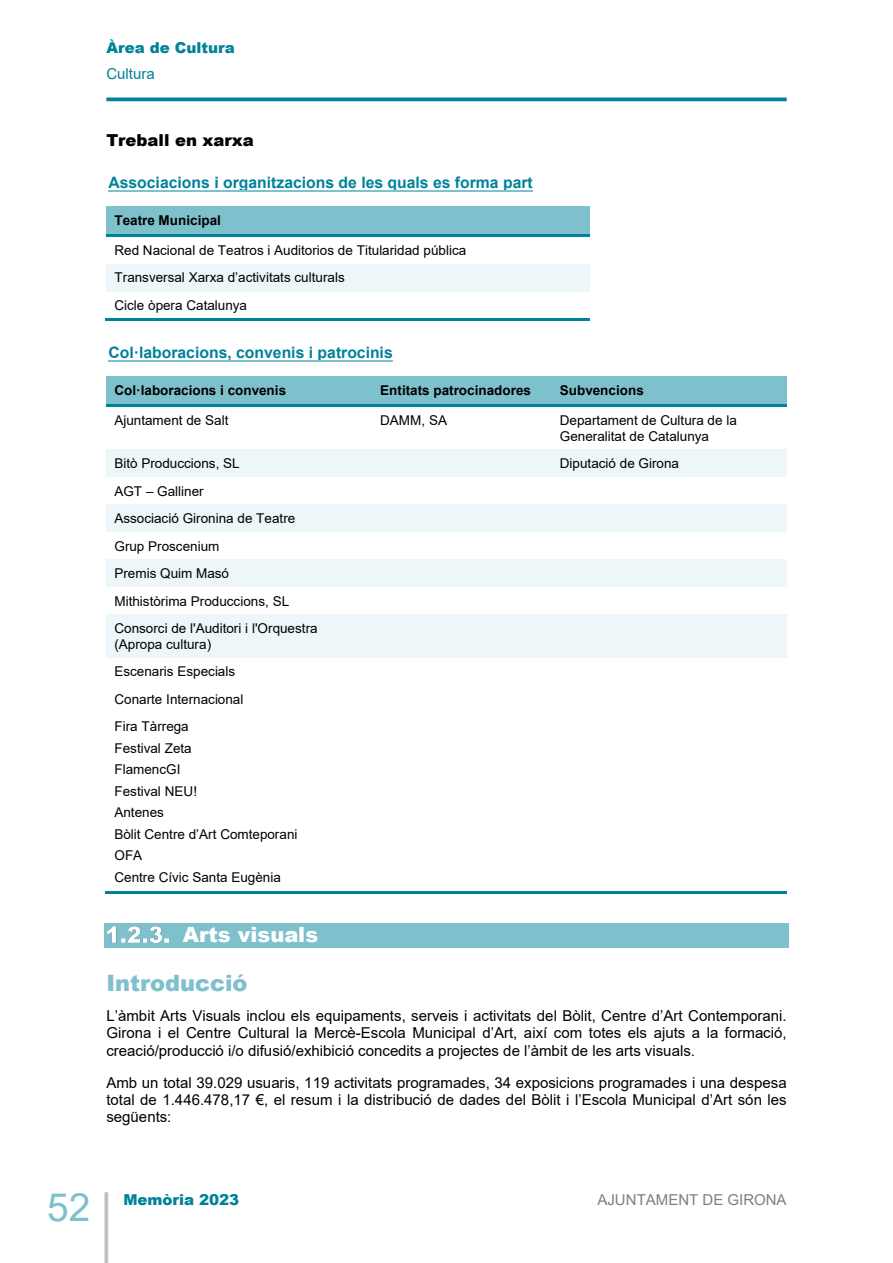
<style>
.page{position:relative;width:893px;height:1263px;background:#fff}
.page>*{position:absolute;margin:0;border:0;box-sizing:border-box;transform-origin:0 0}
.t1{font:39px "Arial";color:#7fc0cd}
.t2{font:900 22.5px "Arial";color:#7fc0cd}
.t3{font:900 21px "Arial";color:#fff}
.t4{font:900 16.5px "Arial";color:#000}
.t5{font:700 15.75px "Arial";color:#00829b}
.t6{font:15px/17.2px "Arial";color:#000;text-align:justify}
.t7{font:900 15px "Arial";color:#00829b}
.t8{font:15px "Arial";color:#808080}
.t9{font:15px "Arial";color:#00829b}
.t10{font:13.5px/15.5px "Arial";color:#000}
.t11{font:700 13.5px "Arial";color:#000}
</style>
<div class="page">
<hr style="left:106px;top:98px;width:681px;height:3px;background:#00829b">
<svg style="left:104px;top:1192px;width:4px;height:71px"></svg>
<hr style="left:108px;top:190px;width:425px;height:1px;background:#7fc0cd">
<div style="left:106px;top:206px;width:484px;height:28px;background:#7fc0cd"></div>
<hr style="left:106px;top:234px;width:484px;height:2px;background:#00829b">
<div style="left:106px;top:264px;width:484px;height:27px;background:#edf6f8"></div>
<hr style="left:105px;top:319px;width:485px;height:2px;background:#00829b">
<hr style="left:108px;top:360px;width:285px;height:2px;background:#7fc0cd">
<div style="left:106px;top:377px;width:266px;height:27px;background:#7fc0cd"></div>
<div style="left:372px;top:377px;width:180px;height:27px;background:#7fc0cd"></div>
<div style="left:552px;top:377px;width:235px;height:27px;background:#7fc0cd"></div>
<hr style="left:106px;top:404px;width:266px;height:2px;background:#00829b">
<hr style="left:374px;top:404px;width:178px;height:2px;background:#00829b">
<hr style="left:554px;top:404px;width:233px;height:2px;background:#00829b">
<div style="left:106px;top:449px;width:266px;height:28px;background:#edf6f8"></div>
<div style="left:372px;top:449px;width:180px;height:28px;background:#edf6f8"></div>
<div style="left:552px;top:449px;width:235px;height:28px;background:#edf6f8"></div>
<div style="left:106px;top:505px;width:266px;height:27px;background:#edf6f8"></div>
<div style="left:372px;top:505px;width:180px;height:27px;background:#edf6f8"></div>
<div style="left:552px;top:505px;width:235px;height:27px;background:#edf6f8"></div>
<div style="left:106px;top:560px;width:266px;height:27px;background:#edf6f8"></div>
<div style="left:372px;top:560px;width:180px;height:27px;background:#edf6f8"></div>
<div style="left:552px;top:560px;width:235px;height:27px;background:#edf6f8"></div>
<div style="left:106px;top:615px;width:266px;height:43px;background:#edf6f8"></div>
<div style="left:372px;top:615px;width:180px;height:43px;background:#edf6f8"></div>
<div style="left:552px;top:615px;width:235px;height:43px;background:#edf6f8"></div>
<hr style="left:105px;top:891px;width:267px;height:2px;background:#00829b">
<hr style="left:373px;top:891px;width:179px;height:2px;background:#00829b">
<hr style="left:553px;top:891px;width:234px;height:2px;background:#00829b">
<div style="left:104px;top:923px;width:685px;height:24px;background:#7fc0cd"></div>
<img style="left:108px;top:927px;width:60px;height:16px">
<p class="t7" style="left:106px;top:37px;width:130px">Àrea de Cultura</p>
<p class="t9" style="left:106px;top:63px;width:50px">Cultura</p>
<h5 class="t4" style="left:106px;top:128px;width:149px">Treball en xarxa</h5>
<p class="t5" style="left:108px;top:171px;width:426px">Associacions i organitzacions de les quals es forma part</p>
<p class="t11" style="left:114px;top:211px;width:108px">Teatre Municipal</p>
<p class="t10" style="left:114px;top:242px;width:353px">Red Nacional de Teatros i Auditorios de Titularidad pública</p>
<p class="t10" style="left:114px;top:270px;width:232px">Transversal Xarxa d’activitats culturals</p>
<p class="t10" style="left:114px;top:297px;width:134px">Cicle òpera Catalunya</p>
<p class="t5" style="left:108px;top:342px;width:286px">Col·laboracions, convenis i patrocinis</p>
<p class="t11" style="left:114px;top:381px;width:173px">Col·laboracions i convenis</p>
<p class="t11" style="left:380px;top:381px;width:152px">Entitats patrocinadores</p>
<p class="t11" style="left:560px;top:381px;width:86px">Subvencions</p>
<p class="t10" style="left:114px;top:412px;width:115px">Ajuntament de Salt</p>
<p class="t10" style="left:380px;top:412px;width:68px">DAMM, SA</p>
<p class="t10" style="left:560px;top:412px;width:179px">Departament de Cultura de la<br>Generalitat de Catalunya</p>
<p class="t10" style="left:114px;top:455px;width:127px">Bitò Produccions, SL</p>
<p class="t10" style="left:560px;top:455px;width:121px">Diputació de Girona</p>
<p class="t10" style="left:114px;top:483px;width:91px">AGT – Galliner</p>
<p class="t10" style="left:114px;top:511px;width:182px">Associació Gironina de Teatre</p>
<p class="t10" style="left:114px;top:538px;width:107px">Grup Proscenium</p>
<p class="t10" style="left:114px;top:566px;width:116px">Premis Quim Masó</p>
<p class="t10" style="left:114px;top:593px;width:176px">Mithistòrima Produccions, SL</p>
<p class="t10" style="left:114px;top:621px;width:205px">Consorci de l'Auditori i l'Orquestra (Apropa cultura)</p>
<p class="t10" style="left:114px;top:664px;width:122px">Escenaris Especials</p>
<p class="t10" style="left:114px;top:691px;width:130px">Conarte Internacional</p>
<p class="t10" style="left:115px;top:719px;width:76px">Fira Tàrrega</p>
<p class="t10" style="left:115px;top:740px;width:79px">Festival Zeta</p>
<p class="t10" style="left:115px;top:762px;width:67px">FlamencGI</p>
<p class="t10" style="left:115px;top:783px;width:84px">Festival NEU!</p>
<p class="t10" style="left:115px;top:805px;width:51px">Antenes</p>
<p class="t10" style="left:115px;top:826px;width:184px">Bòlit Centre d’Art Comteporani</p>
<p class="t10" style="left:115px;top:848px;width:29px">OFA</p>
<p class="t10" style="left:115px;top:869px;width:168px">Centre Cívic Santa Eugènia</p>
<h3 class="t3" style="left:183px;top:920px;width:137px">Arts visuals</h3>
<h4 class="t2" style="left:106px;top:967px;width:143px">Introducció</h4>
<p class="t6" style="left:106px;top:1007px;width:682px">L’àmbit Arts Visuals inclou els equipaments, serveis i activitats del Bòlit, Centre d’Art Contemporani.<br>Girona i el Centre Cultural la Mercè-Escola Municipal d’Art, així com totes els ajuts a la formació, creació/producció i/o difusió/exhibició concedits a projectes de l’àmbit de les arts visuals.</p>
<p class="t6" style="left:106px;top:1074px;width:682px">Amb un total 39.029 usuaris, 119 activitats programades, 34 exposicions programades i una despesa total de 1.446.478,17 €, el resum i la distribució de dades del Bòlit i l’Escola Municipal d’Art són les següents:</p>
<h1 class="t1" style="left:47px;top:1180px;width:45px">52</h1>
<p class="t7" style="left:123px;top:1189px;width:117px">Memòria 2023</p>
<p class="t8" style="left:597px;top:1189px;width:191px">AJUNTAMENT DE GIRONA</p>
</div>
